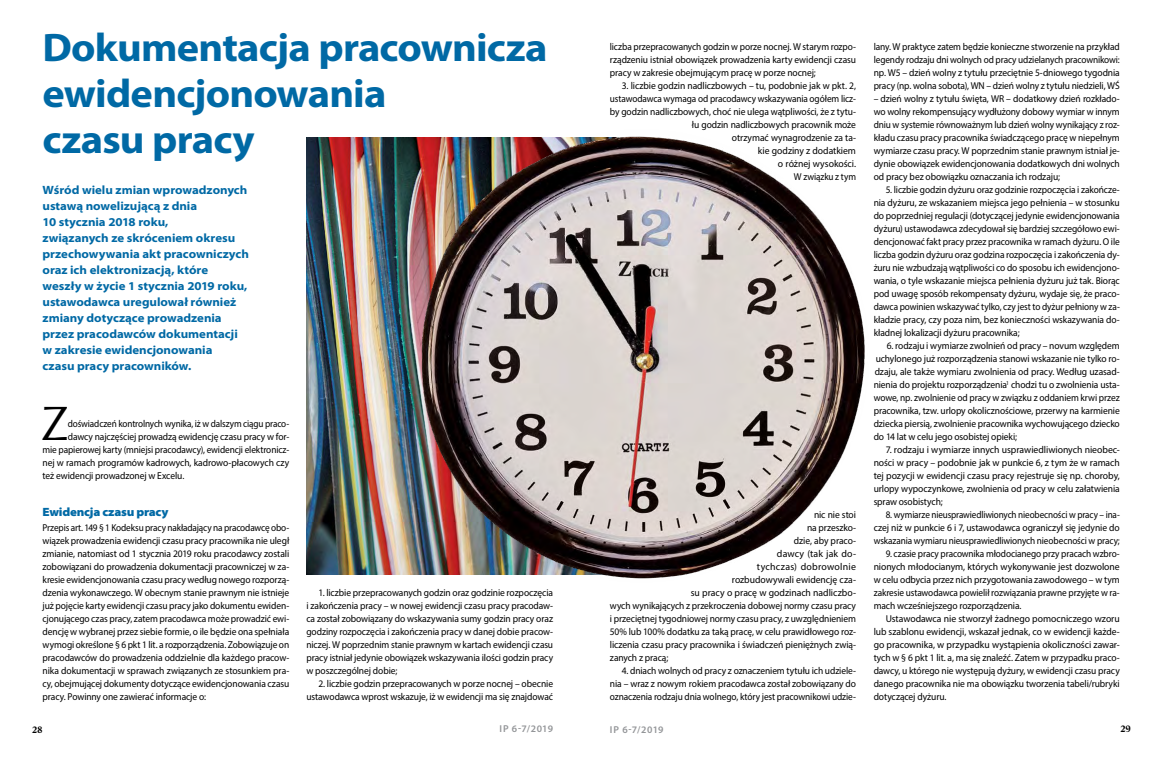
<style>
.page{position:relative;width:1163px;height:757px;background:#fff}
.page>*{position:absolute;margin:0;border:0;box-sizing:border-box;transform-origin:0 0}
.t1{font:48.1px "Ottawa";color:#000;scale:.9 1}
.t2{font:700 40px/46px "Myriad Pro";letter-spacing:-.02em;color:#0069a5;scale:1.06 1}
.t3{font:700 semi-expanded 12px/16px "Myriad Pro";letter-spacing:-.005em;color:#0069a5}
.t4{font:900 semi-expanded 12px "Myriad Pro";letter-spacing:-.02em;color:#0069a5}
.t5{font:10px/13px "Myriad Pro";letter-spacing:-.01em;color:#000;text-align:justify;scale:.95 1}
.t6{font:10px/13px "Myriad Pro";letter-spacing:-.01em;color:#000;text-align:justify;scale:.94 1}
.t7{font:10px/13px "Myriad Pro";letter-spacing:-.01em;color:#000;text-align:justify;scale:.93 1}
.t8{font:10px/13px "Myriad Pro";letter-spacing:-.01em;color:#000;text-align:justify}
.t9{font:10px/13px "Myriad Pro";letter-spacing:-.01em;color:#000;text-align:right;scale:.96 1}
.t10{font:10px/13px "Myriad Pro";letter-spacing:-.01em;color:#000;text-align:justify;scale:.91 1}
.t11{font:10px "Myriad Pro";letter-spacing:-.01em;color:#000;scale:.92 1}
.t12{font:10px "Myriad Pro";letter-spacing:.025em;color:#000}
.t13{font:600 10px "Myriad Pro";letter-spacing:.04em;color:#939598}
.t14{font:10px "Myriad Pro";letter-spacing:.01em;color:#000}
.t15{font:700 10px "Life TEE";color:#000}
</style>
<div class="page">
<img style="left:306px;top:137px;width:107px;height:437px">
<img style="left:413px;top:136px;width:452px;height:443px">
<p class="t2" style="left:43px;top:23px;width:478px">Dokumentacja pracownicza ewidencjonowania<br>czasu pracy</p>
<p class="t3" style="left:43px;top:182px;width:208px">Wśród wielu zmian wprowadzonych ustawą nowelizującą z dnia<br>10 stycznia 2018 roku,<br>związanych ze skróceniem okresu przechowywania akt pracowniczych oraz ich elektronizacją, które weszły w życie 1 stycznia 2019 roku, ustawodawca uregulował również zmiany dotyczące prowadzenia przez pracodawców dokumentacji w zakresie ewidencjonowania<br>czasu pracy pracowników.</p>
<p class="t1" style="left:42px;top:395px;width:31px">Z</p>
<p class="t11" style="left:68px;top:418px;width:242px">doświadczeń kontrolnych wynika, iż w dalszym ciągu praco-</p>
<p class="t5" style="left:68px;top:430px;width:235px">dawcy najczęściej prowadzą ewidencję czasu pracy w for-</p>
<p class="t7" style="left:43px;top:443px;width:267px">mie papierowej karty (mniejsi pracodawcy), ewidencji elektronicz-</p>
<p class="t5" style="left:43px;top:456px;width:261px">nej w ramach programów kadrowych, kadrowo-płacowych czy</p>
<p class="t5" style="left:43px;top:469px;width:151px">też ewidencji prowadzonej w Excelu.</p>
<p class="t4" style="left:43px;top:505px;width:127px">Ewidencja czasu pracy</p>
<p class="t7" style="left:43px;top:521px;width:267px">Przepis art. 149 § 1 Kodeksu pracy nakładający na pracodawcę obo&shy;wiązek prowadzenia ewidencji czasu pracy pracownika nie uległ zmianie, natomiast od 1 stycznia 2019 roku pracodawcy zostali zobowiązani do prowadzenia dokumentacji pracowniczej w za&shy;kresie ewidencjonowania czasu pracy według nowego rozporzą&shy;dzenia wykonawczego. W obecnym stanie prawnym nie istnieje już pojęcie karty ewidencji czasu pracy jako dokumentu ewiden&shy;cjonującego czas pracy, zatem pracodawca może prowadzić ewi&shy;dencję w wybranej przez siebie formie, o ile będzie ona spełniała wymogi określone § 6 pkt 1 lit. a rozporządzenia. Zobowiązuje on pracodawców do prowadzenia oddzielnie dla każdego pracow&shy;nika dokumentacji w sprawach związanych ze stosunkiem pra&shy;cy, obejmującej dokumenty dotyczące ewidencjonowania czasu pracy. Powinny one zawierać informacje o:</p>
<p class="t5" style="left:306px;top:586px;width:261px;text-indent:12px">1. liczbie przepracowanych godzin oraz godzinie rozpoczęcia i zakończenia pracy – w nowej ewidencji czasu pracy pracodaw&shy;ca został zobowiązany do wskazywania sumy godzin pracy oraz godziny rozpoczęcia i zakończenia pracy w danej dobie pracow&shy;niczej. W poprzednim stanie prawnym w kartach ewidencji czasu pracy istniał jedynie obowiązek wskazywania ilości godzin pracy w poszczególnej dobie;</p>
<p class="t5" style="left:306px;top:677px;width:261px;text-align:right">2. liczbie godzin przepracowanych w porze nocnej – obecnie ustawodawca wprost wskazuje, iż w ewidencji ma się znajdować</p>
<p class="t7" style="left:609px;top:40px;width:266px">liczba przepracowanych godzin w porze nocnej. W starym rozpo&shy;rządzeniu istniał obowiązek prowadzenia karty ewidencji czasu pracy w zakresie obejmującym pracę w porze nocnej;</p>
<p class="t9" style="left:609px;top:79px;width:258px">3. liczbie godzin nadliczbowych – tu, podobnie jak w pkt. 2, ustawodawca wymaga od pracodawcy wskazywania ogółem licz&shy;by godzin nadliczbowych, choć nie ulega wątpliwości, że z tytu&shy;łu godzin nadliczbowych pracownik może<br>otrzymać wynagrodzenie za ta-<br>kie godziny z dodatkiem<br>o różnej wysokości.<br>W związku z tym</p>
<p class="t5" style="left:813px;top:508px;width:46px">nic nie stoi</p>
<p class="t5" style="left:806px;top:521px;width:53px">na przeszko-</p>
<p class="t5" style="left:793px;top:534px;width:67px">dzie, aby praco-</p>
<p class="t14" style="left:776px;top:548px;width:81px">dawcy (tak jak do-</p>
<p class="t12" style="left:756px;top:561px;width:100px">tychczas) dobrowolnie</p>
<p class="t8" style="left:731px;top:573px;width:126px">rozbudowywali ewidencję cza-</p>
<p class="t8" style="left:690px;top:586px;width:166px">su pracy o pracę w godzinach nadliczbo-</p>
<p class="t6" style="left:609px;top:599px;width:263px">wych wynikających z przekroczenia dobowej normy czasu pracy</p>
<p class="t5" style="left:609px;top:612px;width:260px">i przeciętnej tygodniowej normy czasu pracy, z uwzględnieniem</p>
<p class="t5" style="left:609px;top:625px;width:260px">50% lub 100% dodatku za taką pracę, w celu prawidłowego roz-</p>
<p class="t9" style="left:609px;top:638px;width:258px">liczenia czasu pracy pracownika i świadczeń pieniężnych zwią-</p>
<p class="t5" style="left:609px;top:651px;width:63px">zanych z pracą;</p>
<p class="t6" style="left:609px;top:664px;width:263px;text-indent:12px">4. dniach wolnych od pracy z oznaczeniem tytułu ich udziele&shy;nia – wraz z nowym rokiem pracodawca został zobowiązany do oznaczenia rodzaju dnia wolnego, który jest pracownikowi udzie-</p>
<p class="t6" style="left:873px;top:40px;width:263px">lany. W praktyce zatem będzie konieczne stworzenie na przykład legendy rodzaju dni wolnych od pracy udzielanych pracownikowi: np. W5 – dzień wolny z tytułu przeciętnie 5-dniowego tygodnia pracy (np. wolna sobota), WN – dzień wolny z tytułu niedzieli, WŚ</p>
<p class="t5" style="left:873px;top:92px;width:260px">– dzień wolny z tytułu święta, WR – dodatkowy dzień rozkłado&shy;wo wolny rekompensujący wydłużony dobowy wymiar w innym dniu w systemie równoważnym lub dzień wolny wynikający z roz&shy;kładu czasu pracy pracownika świadczącego pracę w niepełnym wymiarze czasu pracy. W poprzednim stanie prawnym istniał je&shy;dynie obowiązek ewidencjonowania dodatkowych dni wolnych od pracy bez obowiązku oznaczania ich rodzaju;</p>
<p class="t6" style="left:873px;top:183px;width:263px;text-indent:12px">5. liczbie godzin dyżuru oraz godzinie rozpoczęcia i zakończe&shy;nia dyżuru, ze wskazaniem miejsca jego pełnienia – w stosunku do poprzedniej regulacji (dotyczącej jedynie ewidencjonowania dyżuru) ustawodawca zdecydował się bardziej szczegółowo ewi&shy;dencjonować fakt pracy przez pracownika w ramach dyżuru. O ile liczba godzin dyżuru oraz godzina rozpoczęcia i zakończenia dy&shy;żuru nie wzbudzają wątpliwości co do sposobu ich ewidencjono&shy;wania, o tyle wskazanie miejsca pełnienia dyżuru już tak. Biorąc pod uwagę sposób rekompensaty dyżuru, wydaje się, że praco&shy;dawca powinien wskazywać tylko, czy jest to dyżur pełniony w za&shy;kładzie pracy, czy poza nim, bez konieczności wskazywania do&shy;kładnej lokalizacji dyżuru pracownika;</p>
<p class="t5" style="left:873px;top:339px;width:260px;text-indent:13px">6. rodzaju i wymiarze zwolnień od pracy – novum względem uchylonego już rozporządzenia stanowi wskazanie nie tylko ro&shy;dzaju, ale także wymiaru zwolnienia od pracy. Według uzasad&shy;nienia do projektu rozporządzenia<sup>1</sup> chodzi tu o zwolnienia usta&shy;wowe, np. zwolnienie od pracy w związku z oddaniem krwi przez pracownika, tzw. urlopy okolicznościowe, przerwy na karmienie dziecka piersią, zwolnienie pracownika wychowującego dziecko do 14 lat w celu jego osobistej opieki;</p>
<p class="t8" style="left:873px;top:443px;width:248px;text-indent:12px">7. rodzaju i wymiarze innych usprawiedliwionych nieobec&shy;ności w pracy – podobnie jak w punkcie 6, z tym że w ramach tej pozycji w ewidencji czasu pracy rejestruje się np. choroby, urlopy wypoczynkowe, zwolnienia od pracy w celu załatwienia spraw osobistych;</p>
<p class="t10" style="left:873px;top:508px;width:272px;text-indent:12px">8. wymiarze nieusprawiedliwionych nieobecności w pracy – ina&shy;czej niż w punkcie 6 i 7, ustawodawca ograniczył się jedynie do wskazania wymiaru nieusprawiedliwionych nieobecności w pracy;</p>
<p class="t7" style="left:885px;top:547px;width:253px">9. czasie pracy pracownika młodocianego przy pracach wzbro-</p>
<p class="t8" style="left:873px;top:560px;width:247px">nionych młodocianym, których wykonywanie jest dozwolone</p>
<p class="t5" style="left:873px;top:573px;width:260px">w celu odbycia przez nich przygotowania zawodowego – w tym</p>
<p class="t7" style="left:873px;top:586px;width:266px">zakresie ustawodawca powielił rozwiązania prawne przyjęte w ra-</p>
<p class="t5" style="left:873px;top:599px;width:157px">mach wcześniejszego rozporządzenia.</p>
<p class="t8" style="left:885px;top:612px;width:235px">Ustawodawca nie stworzył żadnego pomocniczego wzoru</p>
<p class="t9" style="left:873px;top:625px;width:258px">lub szablonu ewidencji, wskazał jednak, co w ewidencji każde-</p>
<p class="t8" style="left:873px;top:638px;width:247px">go pracownika, w przypadku wystąpienia okoliczności zawar-</p>
<p class="t5" style="left:873px;top:651px;width:260px">tych w § 6 pkt 1 lit. a, ma się znaleźć. Zatem w przypadku praco-</p>
<p class="t5" style="left:873px;top:664px;width:260px">dawcy, u którego nie występują dyżury, w ewidencji czasu pracy</p>
<p class="t5" style="left:873px;top:677px;width:260px">danego pracownika nie ma obowiązku tworzenia tabeli/rubryki</p>
<p class="t5" style="left:873px;top:690px;width:78px">dotyczącej dyżuru.</p>
<p class="t15" style="left:32px;top:723px;width:12px">28</p>
<p class="t13" style="left:499px;top:723px;width:55px">IP 6-7/2019</p>
<p class="t13" style="left:610px;top:723px;width:55px">IP 6-7/2019</p>
<p class="t15" style="left:1120px;top:723px;width:12px">29</p>
</div>
